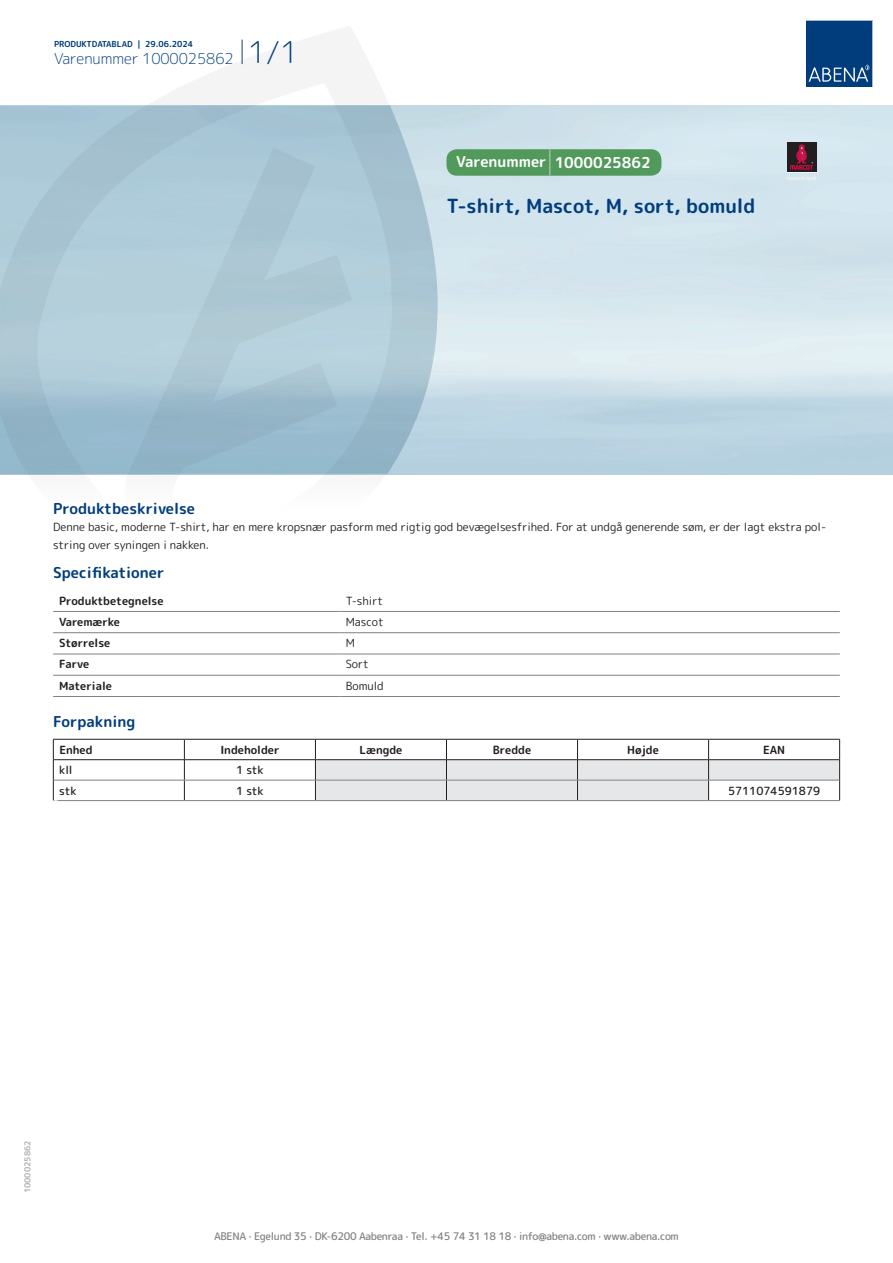
<style>
.page{position:relative;width:893px;height:1263px;background:#fff}
.page>*{position:absolute;margin:0;border:0;box-sizing:border-box;transform-origin:0 0}
.t1{font:700 19.5px "Rounded Mplus 1 c";color:#013d7d}
.t2{font:700 15px "Rounded Mplus 1 c";color:#013d7d}
.t3{font:300 15px "Rounded Mplus 1 c";color:#013d7d}
.t4{font:700 15px "Rounded Mplus 1 c";color:#fff}
.t5{font:11.25px/18px "Rounded Mplus 1 c";color:#231f20}
.t6{font:700 11.25px "Rounded Mplus 1 c";color:#231f20}
.t7{font:500 11.25px "Rounded Mplus 1 c";color:#231f20}
.t8{font:500 10.5px "Rounded Mplus 1 c";letter-spacing:-.03em;color:#808285}
.t9{font:700 10.5px "Rounded Mplus 1 c";color:#fff}
.t10{font:700 8.25px "Rounded Mplus 1 c";color:#013d7d}
.t11{font:700 8.25px "Rounded Mplus 1 c";color:#b2b3b7}
.s1{font-size:30px}
.s2{font-size:25.5px}
</style>
<div class="page">
<img style="left:439px;top:106px;width:454px;height:368px">
<svg style="left:0;top:26px;width:439px;height:449px"></svg>
<svg style="left:0;top:106px;width:438px;height:368px;background:#a8c6d4"></svg>
<svg style="left:242px;top:40px;width:1px;height:24px"></svg>
<svg style="left:806px;top:20px;width:67px;height:67px;background:#144b86"></svg>
<hr style="left:53px;top:611px;width:287px;height:1px;background:#808285">
<hr style="left:340px;top:611px;width:500px;height:1px;background:#808285">
<hr style="left:53px;top:632px;width:287px;height:1px;background:#808285">
<hr style="left:340px;top:632px;width:500px;height:1px;background:#808285">
<hr style="left:53px;top:654px;width:287px;height:1px;background:#808285">
<hr style="left:340px;top:654px;width:500px;height:1px;background:#808285">
<hr style="left:53px;top:675px;width:287px;height:1px;background:#808285">
<hr style="left:340px;top:675px;width:500px;height:1px;background:#808285">
<hr style="left:53px;top:696px;width:287px;height:1px;background:#808285">
<hr style="left:340px;top:696px;width:500px;height:1px;background:#808285">
<hr style="left:53px;top:739px;width:131px;height:1px;background:#231f20">
<hr style="left:184px;top:739px;width:131px;height:1px;background:#231f20">
<hr style="left:53px;top:759px;width:131px;height:1px;background:#231f20">
<hr style="left:184px;top:759px;width:131px;height:1px;background:#231f20">
<svg style="left:53px;top:739px;width:1px;height:61px"></svg>
<svg style="left:184px;top:739px;width:1px;height:61px"></svg>
<svg style="left:315px;top:739px;width:525px;height:61px"></svg>
<hr style="left:54px;top:780px;width:130px;height:1px;background:#808285">
<hr style="left:184px;top:780px;width:131px;height:1px;background:#808285">
<hr style="left:315px;top:780px;width:131px;height:1px;background:#808285">
<hr style="left:446px;top:780px;width:131px;height:1px;background:#808285">
<hr style="left:577px;top:780px;width:132px;height:1px;background:#808285">
<hr style="left:709px;top:780px;width:130px;height:1px;background:#808285">
<hr style="left:53px;top:800px;width:131px;height:1px;background:#808285">
<hr style="left:184px;top:800px;width:131px;height:1px;background:#808285">
<hr style="left:315px;top:800px;width:131px;height:1px;background:#808285">
<hr style="left:446px;top:800px;width:131px;height:1px;background:#808285">
<hr style="left:577px;top:800px;width:132px;height:1px;background:#808285">
<hr style="left:709px;top:800px;width:131px;height:1px;background:#808285">
<div style="left:446px;top:149px;width:215px;height:27px;background:#52995c;border-radius:10px"></div>
<div style="left:787px;top:142px;width:29px;height:30px;background:#231f20"></div>
<svg style="left:787px;top:176px;width:29px;height:4px"></svg>
<svg style="left:790px;top:144px;width:23px;height:26px"></svg>
<p class="t10" style="left:54px;top:38px;width:141px">PRODUKTDATABLAD | 29.06.2024</p>
<h2 class="t3" style="left:54px;top:48px;width:246px">Varenummer 1000025862 <span class="s1">1/1</span></h2>
<h2 class="t4" style="left:456px;top:152px;width:196px">Varenummer <span class="s2">|</span> 1000025862</h2>
<h1 class="t1" style="left:446px;top:192px;width:310px">T-shirt, Mascot, M, sort, bomuld</h1>
<h2 class="t2" style="left:53px;top:498px;width:143px">Produktbeskrivelse</h2>
<p class="t5" style="left:53px;top:517px;width:775px">Denne basic, moderne T-shirt, har en mere kropsnær pasform med rigtig god bevægelsesfrihed. For at undgå generende søm, er der lagt ekstra pol&shy;string over syningen i nakken.</p>
<h2 class="t2" style="left:53px;top:562px;width:113px">Specifikationer</h2>
<p class="t6" style="left:59px;top:592px;width:106px">Produktbetegnelse</p>
<p class="t5" style="left:346px;top:591px;width:39px">T-shirt</p>
<p class="t6" style="left:59px;top:614px;width:62px">Varemærke</p>
<p class="t5" style="left:346px;top:613px;width:40px">Mascot</p>
<p class="t6" style="left:59px;top:635px;width:53px">Størrelse</p>
<p class="t5" style="left:346px;top:634px;width:11px">M</p>
<p class="t6" style="left:59px;top:656px;width:32px">Farve</p>
<p class="t5" style="left:346px;top:655px;width:25px">Sort</p>
<p class="t6" style="left:59px;top:678px;width:54px">Materiale</p>
<p class="t5" style="left:346px;top:676px;width:40px">Bomuld</p>
<h2 class="t2" style="left:53px;top:710px;width:84px">Forpakning</h2>
<p class="t6" style="left:59px;top:742px;width:35px">Enhed</p>
<p class="t6" style="left:220px;top:742px;width:61px">Indeholder</p>
<p class="t6" style="left:359px;top:742px;width:44px">Længde</p>
<p class="t6" style="left:493px;top:742px;width:40px">Bredde</p>
<p class="t6" style="left:627px;top:742px;width:33px">Højde</p>
<p class="t6" style="left:763px;top:742px;width:24px">EAN</p>
<p class="t7" style="left:59px;top:762px;width:15px">kll</p>
<p class="t7" style="left:236px;top:762px;width:29px">1 stk</p>
<p class="t7" style="left:59px;top:782px;width:19px">stk</p>
<p class="t7" style="left:236px;top:782px;width:29px">1 stk</p>
<p class="t7" style="left:728px;top:782px;width:94px">5711074591879</p>
<p class="t9" style="left:53px;top:796px;width:7px">*</p>
<p class="t11" style="left:22px;top:1193px;width:54px;rotate:-90deg">1000025862</p>
<p class="t8" style="left:214px;top:1229px;width:466px">ABENA · Egelund 35 · DK-6200 Aabenraa · Tel. +45 74 31 18 18 · info@abena.com · www.abena.com</p>
</div>
